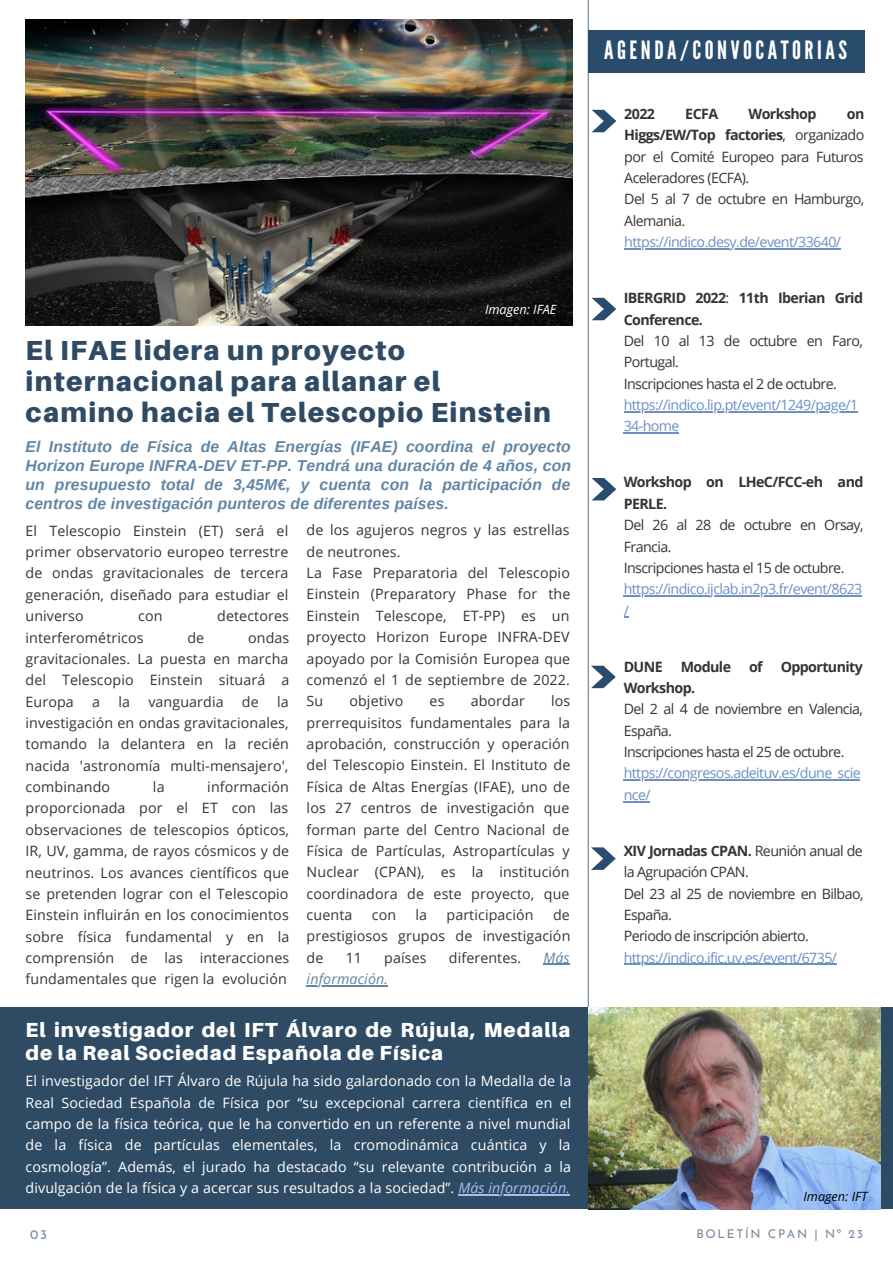
<style>
.page{position:relative;width:893px;height:1264px;background:#fff}
.page>*{position:absolute;margin:0;border:0;box-sizing:border-box;transform-origin:0 0}
.t1{font:900 27.6px/31.5px "Aileron";letter-spacing:.045em;color:#2f4b64}
.t2{font:25.2px "League Gothic";letter-spacing:.14em;color:#fff}
.t3{font:900 20.4px/23.5px "Aileron";letter-spacing:.045em;color:#fff}
.t4{font:italic 700 15.75px/19px "Arimo";letter-spacing:.01em;color:#6185a4;text-align:justify}
.t5{font:14.25px/21.3px "Open Sans";letter-spacing:.01em;color:#38332f;text-align:justify}
.t6{font:14.25px/21.3px "Open Sans";letter-spacing:-.04em;color:#38332f}
.t7{font:14.25px/21.3px "Open Sans";letter-spacing:.01em;color:#fff;text-align:justify}
.t8{font:14.25px/21.3px "Open Sans";letter-spacing:-.04em;color:#6c8fc4}
.t9{font:700 14.25px/21.3px "Open Sans";letter-spacing:-.04em;color:#38332f}
.t10{font:italic 14.25px "Open Sans";letter-spacing:.01em;color:#6185a4}
.t11{font:13.2px "Josefin Sans";color:#758a9d}
.t12{font:italic 12.75px "Open Sans";color:#fff}
.t13{font:italic 12.75px "Open Sans";color:#000}
.t14{font:12.15px "Josefin Sans";letter-spacing:.14em;color:#758a9d}
.s1{font-style:italic;color:#a3c1f4}
.s2{font-weight:700}
.s3{font-weight:400}
</style>
<div class="page">
<img style="left:26px;top:19px;width:546px;height:306px">
<hr style="left:587px;top:0;width:1px;height:1016px;background:#657f96">
<div style="left:0;top:1007px;width:892px;height:201px;background:#2f4b64"></div>
<div style="left:587px;top:30px;width:277px;height:43px;background:#294c6d"></div>
<img style="left:588px;top:1007px;width:292px;height:201px">
<svg style="left:543px;top:963px;width:26px;height:1px"></svg>
<hr style="left:306px;top:985px;width:82px;height:1px;background:#6185a4">
<hr style="left:458px;top:1194px;width:112px;height:1px;background:#a3c1f4">
<svg style="left:592px;top:110px;width:24px;height:22px"></svg>
<svg style="left:591px;top:478px;width:25px;height:22px"></svg>
<svg style="left:591px;top:665px;width:24px;height:23px"></svg>
<svg style="left:592px;top:298px;width:24px;height:22px"></svg>
<svg style="left:591px;top:847px;width:24px;height:22px"></svg>
<hr style="left:624px;top:248px;width:216px;height:1px;background:#6c8fc4">
<hr style="left:623px;top:595px;width:239px;height:1px;background:#6c8fc4">
<hr style="left:623px;top:779px;width:236px;height:1px;background:#6c8fc4">
<svg style="left:623px;top:801px;width:27px;height:1px"></svg>
<hr style="left:623px;top:411px;width:234px;height:1px;background:#6c8fc4">
<hr style="left:623px;top:432px;width:56px;height:1px;background:#6c8fc4">
<hr style="left:623px;top:963px;width:213px;height:1px;background:#6c8fc4">
<h2 class="t2" style="left:604px;top:36px;width:244px">AGENDA/CONVOCATORIAS</h2>
<p class="t12" style="left:485px;top:301px;width:73px">Imagen: IFAE</p>
<h1 class="t1" style="left:26px;top:333px;width:526px">El IFAE lidera un proyecto internacional para allanar el camino hacia el Telescopio Einstein</h1>
<p class="t4" style="left:26px;top:436px;width:547px">El Instituto de Física de Altas Energías (IFAE) coordina el proyecto Horizon Europe INFRA-DEV ET-PP. Tendrá una duración de 4 años, con un presupuesto total de 3,45M€, y cuenta con la participación de centros de investigación punteros de diferentes países.</p>
<p class="t5" style="left:26px;top:519px;width:264px">El Telescopio Einstein (ET) será el primer observatorio europeo terrestre de ondas gravitacionales de tercera generación, diseñado para estudiar el universo</p>
<p class="t5" style="left:138px;top:605px;width:26px">con</p>
<p class="t5" style="left:217px;top:605px;width:73px">detectores</p>
<p class="t5" style="left:26px;top:626px;width:119px">interferométricos</p>
<p class="t5" style="left:187px;top:626px;width:18px">de</p>
<p class="t5" style="left:26px;top:626px;width:265px;text-indent:222px">ondas gravitacionales. La puesta en marcha del Telescopio Einstein situará a Europa</p>
<p class="t5" style="left:26px;top:690px;width:265px;text-indent:251px">la investigación en ondas gravitacionales, tomando la delantera en la recién nacida 'astronomía multi-mensajero', combinando</p>
<p class="t5" style="left:92px;top:690px;width:9px">a</p>
<p class="t5" style="left:118px;top:690px;width:13px">la</p>
<p class="t5" style="left:148px;top:690px;width:77px">vanguardia</p>
<p class="t5" style="left:242px;top:690px;width:18px">de</p>
<p class="t5" style="left:26px;top:776px;width:265px;text-indent:182px">información proporcionada por el ET con las observaciones de telescopios ópticos, IR, UV, gamma, de rayos cósmicos y de neutrinos. Los avances científicos que se pretenden lograr con el Telescopio Einstein influirán en los conocimientos sobre física fundamental y en la comprensión de las interacciones fundamentales que rigen la evolución</p>
<p class="t5" style="left:153px;top:776px;width:13px">la</p>
<p class="t5" style="left:306px;top:519px;width:265px;text-align:left">de los agujeros negros y las estrellas de neutrones.<br>La Fase Preparatoria del Telescopio<br>Einstein (Preparatory Phase for the<br>Einstein Telescope, ET-PP) es un proyecto Horizon Europe INFRA-DEV apoyado por la Comisión Europea que comenzó el 1 de septiembre de 2022.<br>Su</p>
<p class="t5" style="left:306px;top:690px;width:265px;text-indent:244px">los prerrequisitos fundamentales para la aprobación, construcción y operación del Telescopio Einstein. El Instituto de Física de Altas Energías (IFAE), uno de los 27 centros de investigación que forman parte del Centro Nacional de Física de Partículas, Astropartículas y Nuclear (CPAN), es la institución coordinadora de este proyecto, que cuenta</p>
<p class="t5" style="left:349px;top:690px;width:56px">objetivo</p>
<p class="t5" style="left:429px;top:690px;width:16px">es</p>
<p class="t5" style="left:470px;top:690px;width:56px">abordar</p>
<p class="t5" style="left:372px;top:903px;width:26px">con</p>
<p class="t5" style="left:415px;top:903px;width:13px">la</p>
<p class="t5" style="left:446px;top:903px;width:89px">participación</p>
<p class="t5" style="left:306px;top:903px;width:265px;text-indent:246px">de prestigiosos grupos de investigación de</p>
<p class="t5" style="left:345px;top:946px;width:18px">11</p>
<p class="t5" style="left:384px;top:946px;width:44px">países</p>
<p class="t5" style="left:449px;top:946px;width:74px">diferentes.</p>
<p class="t10" style="left:543px;top:947px;width:28px">Más</p>
<p class="t10" style="left:306px;top:968px;width:83px">información.</p>
<h3 class="t3" style="left:26px;top:1017px;width:546px">El investigador del IFT Álvaro de Rújula, Medalla de la Real Sociedad Española de Física</h3>
<p class="t7" style="left:26px;top:1069px;width:547px">El investigador del IFT Álvaro de Rújula ha sido galardonado con la Medalla de la Real Sociedad Española de Física por “su excepcional carrera científica en el campo de la física teórica, que le ha convertido en un referente a nivel mundial de la física de partículas elementales, la cromodinámica cuántica y la cosmología”. Además, el jurado ha destacado “su relevante contribución a la divulgación de la física y a acercar sus resultados a la sociedad”. <span class="s1">Más información.</span></p>
<p class="t9" style="left:624px;top:103px;width:32px">2022</p>
<p class="t9" style="left:685px;top:103px;width:34px">ECFA</p>
<p class="t9" style="left:748px;top:103px;width:69px">Workshop</p>
<p class="t6" style="left:624px;top:103px;width:241px;text-indent:222px"><span class="s2">on<br>Higgs/EW/Top factories</span>, organizado por el Comité Europeo para Futuros<br>Aceleradores (ECFA).<br>Del 5 al 7 de octubre en Hamburgo,<br>Alemania.</p>
<p class="t8" style="left:624px;top:231px;width:218px">https://indico.desy.de/event/33640/</p>
<p class="t9" style="left:623px;top:287px;width:241px">IBERGRID 2022<span class="s3">:</span> 11th Iberian Grid<br>Conference.</p>
<p class="t6" style="left:623px;top:330px;width:241px">Del 10 al 13 de octubre en Faro,<br>Portugal.<br>Inscripciones hasta el 2 de octubre.</p>
<p class="t8" style="left:623px;top:394px;width:236px">https://indico.lip.pt/event/1249/page/1<br>34-home</p>
<p class="t9" style="left:623px;top:471px;width:241px">Workshop on LHeC/FCC-eh and<br>PERLE.</p>
<p class="t6" style="left:623px;top:514px;width:241px">Del 26 al 28 de octubre en Orsay,<br>Francia.<br>Inscripciones hasta el 15 de octubre.</p>
<p class="t8" style="left:623px;top:578px;width:240px">https://indico.ijclab.in2p3.fr/event/8623 /</p>
<p class="t9" style="left:623px;top:655px;width:41px">DUNE</p>
<p class="t9" style="left:680px;top:655px;width:52px">Module</p>
<p class="t9" style="left:749px;top:655px;width:15px">of</p>
<p class="t9" style="left:780px;top:655px;width:84px">Opportunity</p>
<p class="t9" style="left:623px;top:676px;width:73px">Workshop.</p>
<p class="t6" style="left:623px;top:698px;width:241px">Del 2 al 4 de noviembre en Valencia,<br>España.<br>Inscripciones hasta el 25 de octubre.</p>
<p class="t8" style="left:623px;top:762px;width:239px">https://congresos.adeituv.es/dune_scie nce/</p>
<p class="t6" style="left:623px;top:839px;width:241px"><span class="s2">XIV Jornadas CPAN.</span> Reunión anual de la Agrupación CPAN.<br>Del 23 al 25 de noviembre en Bilbao,<br>España.<br>Periodo de inscripción abierto.</p>
<p class="t8" style="left:623px;top:946px;width:215px">https://indico.ific.uv.es/event/6735/</p>
<p class="t13" style="left:803px;top:1186px;width:66px">Imagen: IFT</p>
<p class="t11" style="left:30px;top:1229px;width:19px">03</p>
<p class="t14" style="left:696px;top:1229px;width:168px">BOLETÍN CPAN | Nº 23</p>
</div>
